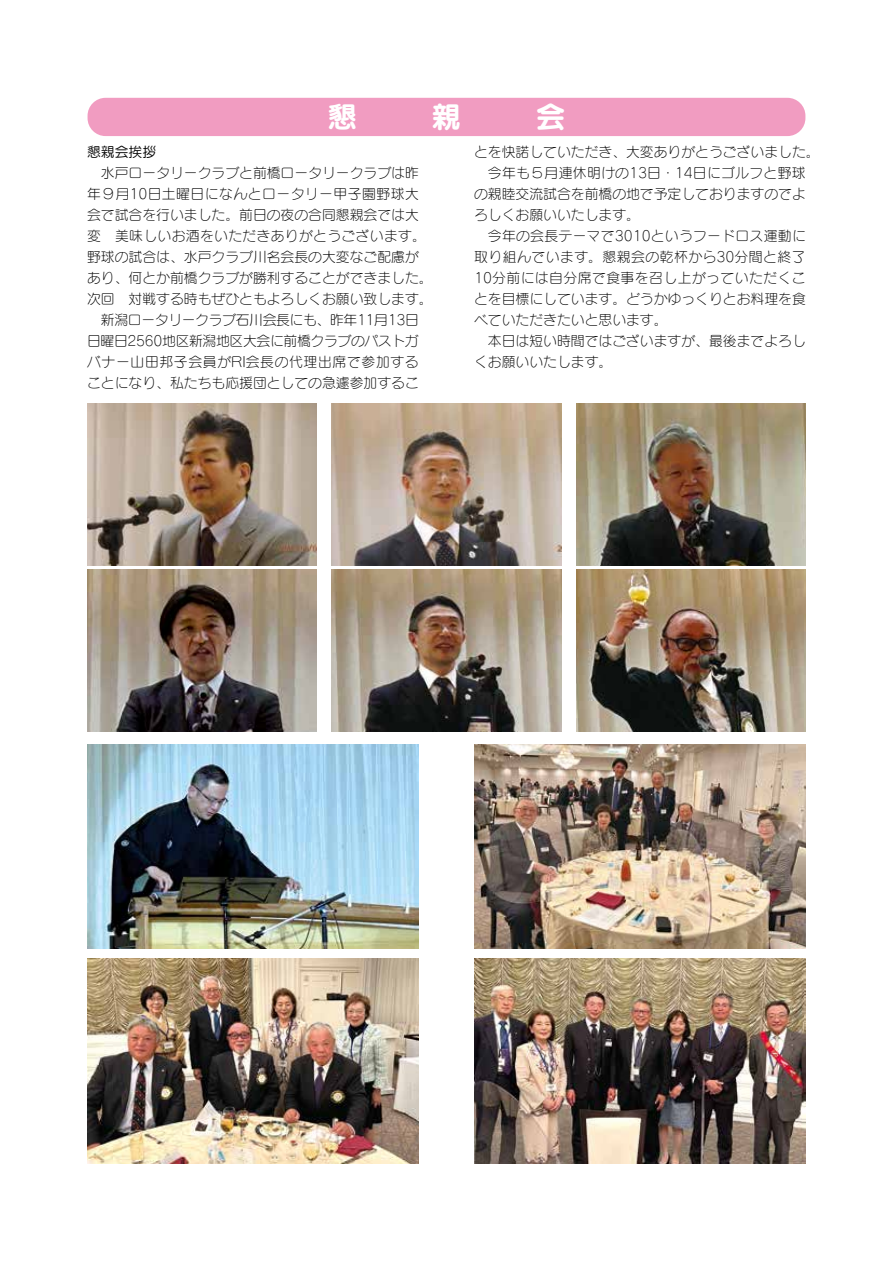
<style>
.page{position:relative;width:893px;height:1263px;background:#fff}
.page>*{position:absolute;margin:0;border:0;box-sizing:border-box;transform-origin:0 0}
.t1{font:29.7px "Seurat Pro B";color:#fff}
.t2{font:13.8px "Seurat Pro L";color:#000}
.t3{font:13.8px "Seurat Pro L";letter-spacing:.035em;color:#000}
.t4{font:13.8px "Seurat Pro L";letter-spacing:-.025em;color:#000}
.t5{font:13.8px "Seurat Pro L";letter-spacing:.025em;color:#000}
.t6{font:13.8px "Seurat Pro L";letter-spacing:.045em;color:#000}
.t7{font:13.8px "Seurat Pro L";letter-spacing:.02em;color:#000}
.t8{font:13.8px "Seurat Pro M";color:#000}
</style>
<div class="page">
<div style="left:88px;top:98px;width:717px;height:38px;background:#f19cc1;border-radius:18px"></div>
<img style="left:87px;top:404px;width:230px;height:162px">
<img style="left:87px;top:744px;width:332px;height:204px">
<img style="left:87px;top:570px;width:230px;height:161px">
<img style="left:332px;top:404px;width:229px;height:162px">
<img style="left:576px;top:404px;width:230px;height:162px">
<img style="left:332px;top:570px;width:229px;height:161px">
<img style="left:576px;top:570px;width:230px;height:161px">
<img style="left:474px;top:744px;width:332px;height:204px">
<img style="left:87px;top:959px;width:332px;height:204px">
<img style="left:474px;top:959px;width:332px;height:204px">
<h1 class="t1" style="left:327px;top:96px;width:31px">懇</h1>
<h1 class="t1" style="left:432px;top:96px;width:31px">親</h1>
<h1 class="t1" style="left:536px;top:96px;width:31px">会</h1>
<p class="t8" style="left:87px;top:142px;width:71px">懇親会挨拶</p>
<p class="t2" style="left:101px;top:164px;width:319px">水戸ロータリークラブと前橋ロータリークラブは昨</p>
<p class="t3" style="left:87px;top:185px;width:333px">年９月10日土曜日になんとロータリー甲子園野球大</p>
<p class="t2" style="left:87px;top:206px;width:333px">会で試合を行いました。前日の夜の合同懇親会では大</p>
<p class="t5" style="left:87px;top:227px;width:340px">変　美味しいお酒をいただきありがとうございます。</p>
<p class="t2" style="left:87px;top:248px;width:333px">野球の試合は、水戸クラブ川名会長の大変なご配慮が</p>
<p class="t2" style="left:87px;top:269px;width:347px">あり、何とか前橋クラブが勝利することができました。</p>
<p class="t2" style="left:87px;top:290px;width:347px">次回　対戦する時もぜひともよろしくお願い致します。</p>
<p class="t4" style="left:101px;top:311px;width:319px">新潟ロータリークラブ石川会長にも、昨年11月13日</p>
<p class="t4" style="left:87px;top:332px;width:333px">日曜日2560地区新潟地区大会に前橋クラブのパストガ</p>
<p class="t6" style="left:87px;top:353px;width:333px">バナー山田邦子会員がRI会長の代理出席で参加する</p>
<p class="t2" style="left:87px;top:374px;width:333px">ことになり、私たちも応援団としての急遽参加するこ</p>
<p class="t2" style="left:474px;top:142px;width:347px">とを快諾していただき、大変ありがとうございました。</p>
<p class="t5" style="left:488px;top:164px;width:319px">今年も５月連休明けの13日・14日にゴルフと野球</p>
<p class="t2" style="left:474px;top:185px;width:333px">の親睦交流試合を前橋の地で予定しておりますのでよ</p>
<p class="t2" style="left:474px;top:206px;width:167px">ろしくお願いいたします。</p>
<p class="t7" style="left:488px;top:227px;width:319px">今年の会長テーマで3010というフードロス運動に</p>
<p class="t3" style="left:474px;top:248px;width:333px">取り組んでいます。懇親会の乾杯から30分間と終了</p>
<p class="t3" style="left:474px;top:269px;width:333px">10分前には自分席で食事を召し上がっていただくこ</p>
<p class="t2" style="left:474px;top:290px;width:333px">とを目標にしています。どうかゆっくりとお料理を食</p>
<p class="t2" style="left:474px;top:311px;width:195px">べていただきたいと思います。</p>
<p class="t2" style="left:488px;top:332px;width:319px">本日は短い時間ではございますが、最後までよろし</p>
<p class="t2" style="left:474px;top:353px;width:140px">くお願いいたします。</p>
</div>
